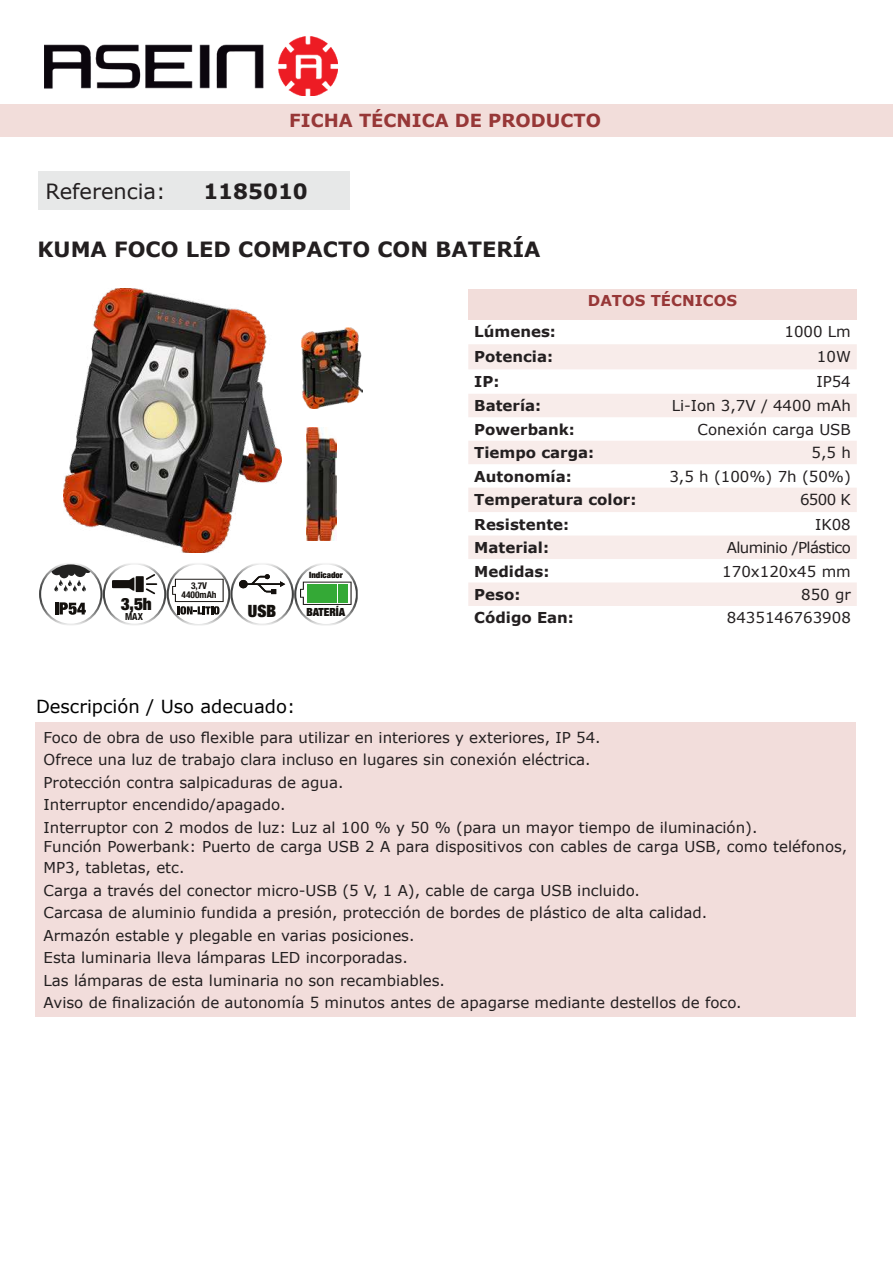
<style>
.page{position:relative;width:893px;height:1263px;background:#fff}
.page>*{position:absolute;margin:0;border:0;box-sizing:border-box;transform-origin:0 0}
.t1{font:700 21px "Verdana";color:#231f20}
.t2{font:21px "Verdana";color:#231f20}
.t3{font:18px "Verdana";color:#000}
.t4{font:700 18px "Verdana";color:#973737}
.t5{font:900 condensed 16.95px "Helvetica Neue LT Std";color:#13100d}
.t6{font:15px/22.5px "Verdana";color:#231f20}
.t7{font:700 15px "Verdana";color:#231f20}
.t8{font:15px "Verdana";letter-spacing:-.04em;color:#231f20}
.t9{font:700 15px "Verdana";color:#973737}
.t10{font:900 condensed 11.25px "Helvetica Neue LT Std";color:#13100d}
.t11{font:700 condensed 9.75px "Helvetica Neue";color:#13100d}
.t12{font:700 condensed 9.45px/9px "Helvetica Neue";color:#13100d;text-align:center}
.t13{font:900 condensed 8.7px "Helvetica Neue LT Std";color:#13100d}
</style>
<div class="page">
<div style="left:38px;top:172px;width:312px;height:38px;background:#e7e8e8"></div>
<img style="left:44px;top:36px;width:294px;height:60px">
<div style="left:0;top:104px;width:893px;height:32px;background:#f2ddda"></div>
<div style="left:468px;top:289px;width:389px;height:30px;background:#f2ddda"></div>
<svg style="left:468px;top:344px;width:389px;height:168px;fill:#f8ecea"></svg>
<svg style="left:468px;top:536px;width:389px;height:70px"></svg>
<svg style="left:39px;top:563px;width:319px;height:63px"></svg>
<div style="left:317px;top:584px;width:10px;height:18px;background:#34a936"></div>
<div style="left:307px;top:584px;width:10px;height:18px;background:#34a936"></div>
<div style="left:338px;top:584px;width:9px;height:18px;background:#34a936"></div>
<div style="left:328px;top:584px;width:9px;height:18px;background:#34a936"></div>
<div style="left:35px;top:723px;width:821px;height:294px;background:#f2dddb"></div>
<img style="left:64px;top:288px;width:218px;height:265px">
<img style="left:306px;top:427px;width:30px;height:114px">
<img style="left:302px;top:327px;width:61px;height:81px">
<p class="t4" style="left:289px;top:109px;width:313px">FICHA TÉCNICA DE PRODUCTO</p>
<h1 class="t2" style="left:46px;top:178px;width:122px">Referencia:</h1>
<h1 class="t1" style="left:203px;top:177px;width:106px">1185010</h1>
<h1 class="t1" style="left:37px;top:235px;width:505px">KUMA FOCO LED COMPACTO CON BATERÍA</h1>
<p class="t9" style="left:588px;top:291px;width:151px">DATOS TÉCNICOS</p>
<p class="t5" style="left:121px;top:593px;width:32px">3,5h</p>
<p class="t11" style="left:125px;top:609px;width:19px">MAX</p>
<p class="t12" style="left:182px;top:581px;width:37px">3,7V<br>4400mAh</p>
<p class="t13" style="left:309px;top:569px;width:35px">Indicador</p>
<p class="t5" style="left:248px;top:600px;width:30px">USB</p>
<p class="t10" style="left:306px;top:604px;width:40px">BATERÍA</p>
<p class="t3" style="left:36px;top:695px;width:261px">Descripción / Uso adecuado:</p>
<p class="t7" style="left:474px;top:321px;width:83px">Lúmenes:</p>
<p class="t6" style="left:784px;top:320px;width:68px">1000 Lm</p>
<p class="t7" style="left:474px;top:346px;width:80px">Potencia:</p>
<p class="t6" style="left:817px;top:345px;width:35px">10W</p>
<p class="t7" style="left:474px;top:372px;width:27px">IP:</p>
<p class="t6" style="left:816px;top:370px;width:36px">IP54</p>
<p class="t7" style="left:474px;top:396px;width:68px">Batería:</p>
<p class="t6" style="left:672px;top:395px;width:181px">Li-Ion 3,7V / 4400 mAh</p>
<p class="t7" style="left:474px;top:419px;width:102px">Powerbank:</p>
<p class="t6" style="left:698px;top:418px;width:155px">Conexión carga USB</p>
<p class="t7" style="left:474px;top:443px;width:121px">Tiempo carga:</p>
<p class="t6" style="left:811px;top:442px;width:41px">5,5 h</p>
<p class="t7" style="left:474px;top:466px;width:99px">Autonomía:</p>
<p class="t6" style="left:669px;top:465px;width:183px">3,5 h (100%) 7h (50%)</p>
<p class="t7" style="left:474px;top:490px;width:164px">Temperatura color:</p>
<p class="t6" style="left:800px;top:489px;width:52px">6500 K</p>
<p class="t7" style="left:474px;top:514px;width:96px">Resistente:</p>
<p class="t6" style="left:815px;top:513px;width:37px">IK08</p>
<p class="t7" style="left:474px;top:538px;width:76px">Material:</p>
<p class="t8" style="left:727px;top:538px;width:126px">Aluminio /Plástico</p>
<p class="t7" style="left:474px;top:561px;width:77px">Medidas:</p>
<p class="t6" style="left:722px;top:560px;width:130px">170x120x45 mm</p>
<p class="t7" style="left:474px;top:585px;width:48px">Peso:</p>
<p class="t6" style="left:801px;top:583px;width:51px">850 gr</p>
<p class="t7" style="left:474px;top:608px;width:101px">Código Ean:</p>
<p class="t6" style="left:727px;top:607px;width:126px">8435146763908</p>
<p class="t6" style="left:44px;top:726px;width:715px">Foco de obra de uso flexible para utilizar en interiores y exteriores, IP 54.<br>Ofrece una luz de trabajo clara incluso en lugares sin conexión eléctrica.<br>Protección contra salpicaduras de agua.<br>Interruptor encendido/apagado.<br>Interruptor con 2 modos de luz: Luz al 100 % y 50 % (para un mayor tiempo de iluminación).</p>
<p class="t6" style="left:44px;top:836px;width:805px;line-height:21px">Función Powerbank: Puerto de carga USB 2 A para dispositivos con cables de carga USB, como teléfonos,<br>MP3, tabletas, etc.</p>
<p class="t6" style="left:44px;top:879px;width:699px">Carga a través del conector micro-USB (5 V, 1 A), cable de carga USB incluido.<br>Carcasa de aluminio fundida a presión, protección de bordes de plástico de alta calidad.<br>Armazón estable y plegable en varias posiciones.<br>Esta luminaria lleva lámparas LED incorporadas.<br>Las lámparas de esta luminaria no son recambiables.<br>Aviso de finalización de autonomía 5 minutos antes de apagarse mediante destellos de foco.</p>
<p class="t3" style="left:38px;top:769px;width:261px">Descripción / Uso adecuado:</p>
</div>
